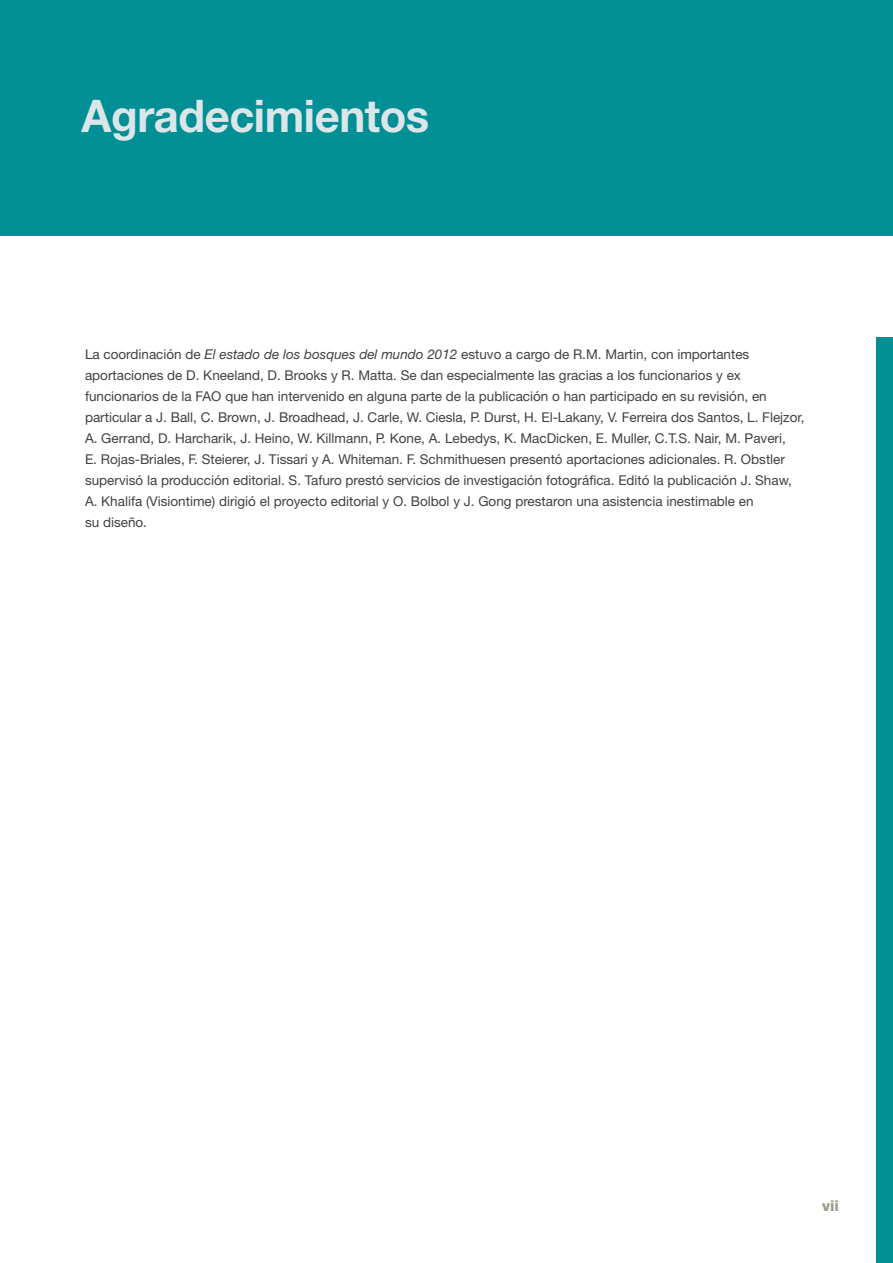
<style>
.page{position:relative;width:893px;height:1263px;background:#fff}
.page>*{position:absolute;margin:0;border:0;box-sizing:border-box;transform-origin:0 0}
.t1{font:700 45px "Helvetica Neue LT Std";letter-spacing:-.01em;color:#dce6e8}
.t2{font:800 15px "Helvetica Neue LT Std";color:#9c9d8c}
.t3{font:13.5px/21px "Helvetica Neue LT Std";color:#414042}
.s1{font-style:italic}
</style>
<div class="page">
<div style="left:876px;top:337px;width:17px;height:926px;background:#008f95"></div>
<div style="left:0;top:0;width:893px;height:235px;background:#008f95"></div>
<h1 class="t1" style="left:82px;top:88px;width:349px">Agradecimientos</h1>
<p class="t3" style="left:85px;top:343px;width:721px">La coordinación de <span class="s1">El estado de los bosques del mundo 2012</span> estuvo a cargo de R.M. Martin, con importantes aportaciones de D. Kneeland, D. Brooks y R. Matta. Se dan especialmente las gracias a los funcionarios y ex funcionarios de la FAO que han intervenido en alguna parte de la publicación o han participado en su revisión, en particular a J. Ball, C. Brown, J. Broadhead, J. Carle, W. Ciesla, P. Durst, H. El-Lakany, V. Ferreira dos Santos, L. Flejzor, A. Gerrand, D. Harcharik, J. Heino, W. Killmann, P. Kone, A. Lebedys, K. MacDicken, E. Muller, C.T.S. Nair, M. Paveri,<br>E. Rojas-Briales, F. Steierer, J. Tissari y A. Whiteman. F. Schmithuesen presentó aportaciones adicionales. R. Obstler supervisó la producción editorial. S. Tafuro prestó servicios de investigación fotográfica. Editó la publicación J. Shaw, A. Khalifa (Visiontime) dirigió el proyecto editorial y O. Bolbol y J. Gong prestaron una asistencia inestimable en<br>su diseño.</p>
<p class="t2" style="left:822px;top:1197px;width:18px">vii</p>
</div>
